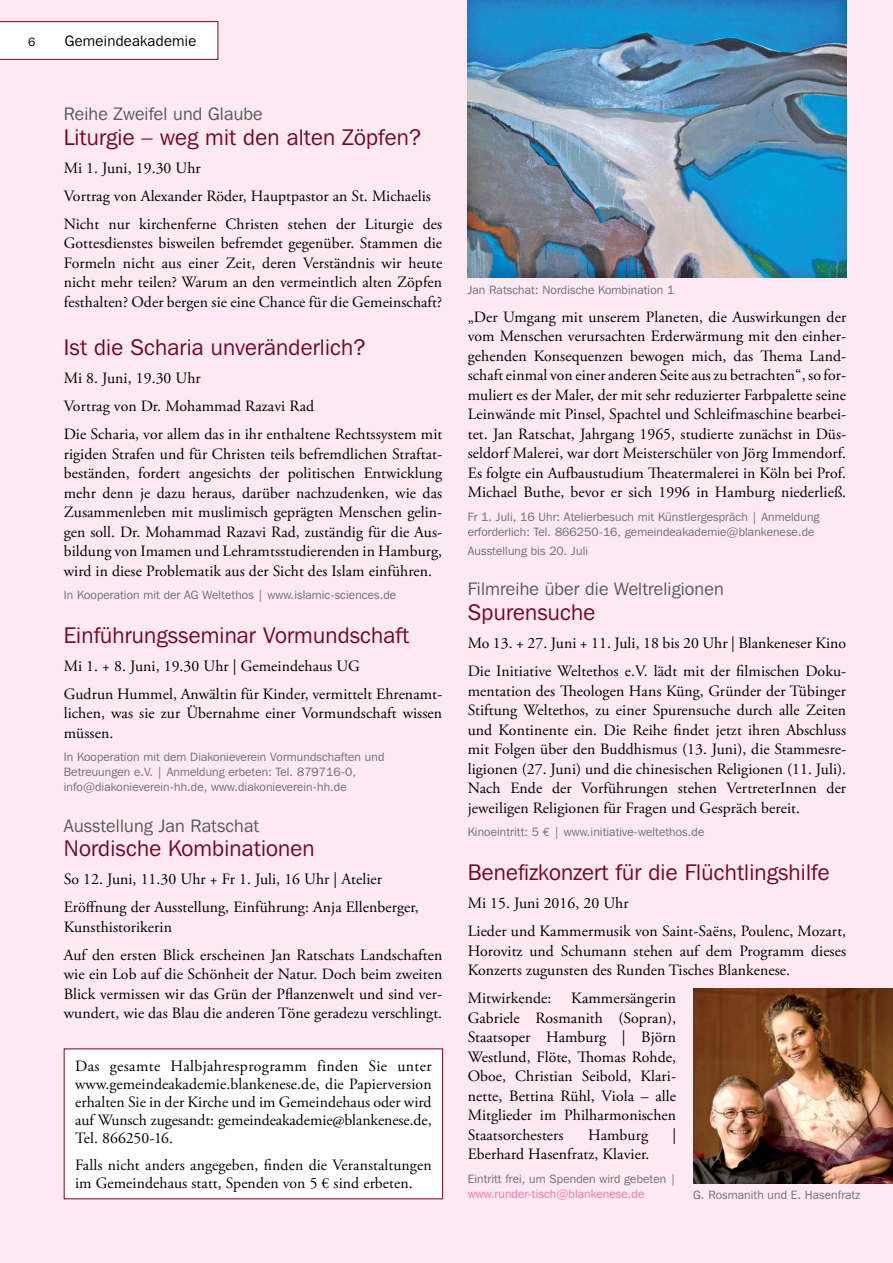
<style>
.page{position:relative;width:893px;height:1263px;background:#fde9f1}
.page>*{position:absolute;margin:0;border:0;box-sizing:border-box;transform-origin:0 0}
.t1{font:22.5px "Franklin Gothic IT Cby BT";letter-spacing:.01em;color:#760324}
.t2{font:18px "Franklin Gothic IT Cby BT";letter-spacing:.01em;color:#58595b}
.t3{font:15.75px/19.5px "Adobe Garamond Pro";letter-spacing:.005em;color:#000}
.t4{font:15px "Franklin Gothic IT Cby BT";letter-spacing:.02em;color:#000}
.t5{font:12px/15px "Franklin Gothic IT Cby BT";letter-spacing:.01em;color:#6d6e71}
.t6{font:12px "Franklin Gothic IT Cby BT";letter-spacing:.01em;color:#f173ac}
.t7{font:12px "Franklin Gothic IT Cby BT";color:#000}
.s1{font-family:"Euro Mono"}
</style>
<div class="page">
<div style="left:64px;top:1049px;width:379px;height:150px;background:#fff"></div>
<img style="left:693px;top:988px;width:200px;height:195px">
<img style="left:468px;top:0;width:378px;height:278px">
<svg style="left:0;top:21px;width:218px;height:39px;background:#f7f1f3"></svg>
<p class="t7" style="left:28px;top:35px;width:9px">6</p>
<p class="t4" style="left:65px;top:32px;width:133px">Gemeindeakademie</p>
<p class="t2" style="left:64px;top:103px;width:200px">Reihe Zweifel und Glaube</p>
<h1 class="t1" style="left:64px;top:123px;width:359px">Liturgie – weg mit den alten Zöpfen?</h1>
<p class="t3" style="left:64px;top:154px;width:380px;line-height:28px">Mi 1. Juni, 19.30 Uhr<br>Vortrag von Alexander Röder, Hauptpastor an St. Michaelis<br>Nicht nur kirchenferne Christen stehen der Liturgie des</p>
<p class="t3" style="left:64px;top:234px;width:380px;text-align:justify">Gottesdienstes bisweilen befremdet gegenüber. Stammen die Formeln nicht aus einer Zeit, deren Verständnis wir heute nicht mehr teilen? Warum an den vermeintlich alten Zöpfen festhalten? Oder bergen sie eine Chance für die Gemeinschaft?</p>
<h1 class="t1" style="left:64px;top:333px;width:304px">Ist die Scharia unveränderlich?</h1>
<p class="t3" style="left:64px;top:364px;width:380px;line-height:28px">Mi 8. Juni, 19.30 Uhr<br>Vortrag von Dr. Mohammad Razavi Rad<br>Die Scharia, vor allem das in ihr enthaltene Rechtssystem mit</p>
<p class="t3" style="left:64px;top:444px;width:380px;text-align:justify">rigiden Strafen und für Christen teils befremdlichen Straftat&shy;beständen, fordert angesichts der politischen Entwicklung mehr denn je dazu heraus, darüber nachzudenken, wie das Zusammenleben mit muslimisch geprägten Menschen gelin&shy;gen soll. Dr. Mohammad Razavi Rad, zuständig für die Aus&shy;bildung von Imamen und Lehramtsstudierenden in Hamburg, wird in diese Problematik aus der Sicht des Islam einführen.</p>
<p class="t5" style="left:64px;top:587px;width:334px">In Kooperation mit der AG Weltethos | www.islamic-sciences.de</p>
<h1 class="t1" style="left:64px;top:621px;width:347px">Einführungsseminar Vormundschaft</h1>
<p class="t3" style="left:64px;top:652px;width:380px;line-height:28px">Mi 1. + 8. Juni, 19.30 Uhr | Gemeindehaus UG<br>Gudrun Hummel, Anwältin für Kinder, vermittelt Ehrenamt-</p>
<p class="t3" style="left:64px;top:704px;width:380px">lichen, was sie zur Übernahme einer Vormundschaft wissen müssen.</p>
<p class="t5" style="left:64px;top:749px;width:322px">In Kooperation mit dem Diakonieverein Vormundschaften und<br>Betreuungen e.V. | Anmeldung erbeten: Tel. 879716-0, info@diakonieverein-hh.de, www.diakonieverein-hh.de</p>
<p class="t2" style="left:64px;top:814px;width:197px">Ausstellung Jan Ratschat</p>
<h1 class="t1" style="left:64px;top:835px;width:252px">Nordische Kombinationen</h1>
<p class="t3" style="left:64px;top:866px;width:357px;line-height:28px">So 12. Juni, 11.30 Uhr + Fr 1. Juli, 16 Uhr | Atelier<br>Eröffnung der Ausstellung, Einführung: Anja Ellenberger,</p>
<p class="t3" style="left:64px;top:913px;width:380px;line-height:28px">Kunsthistorikerin<br>Auf den ersten Blick erscheinen Jan Ratschats Landschaften</p>
<p class="t3" style="left:64px;top:965px;width:380px;text-align:justify">wie ein Lob auf die Schönheit der Natur. Doch beim zweiten Blick vermissen wir das Grün der Pflanzenwelt und sind ver&shy;wundert, wie das Blau die anderen Töne geradezu verschlingt.</p>
<p class="t3" style="left:75px;top:1058px;width:358px;line-height:18px;text-align:justify">Das gesamte Halbjahresprogramm finden Sie unter www.gemeindeakademie.blankenese.de, die Papierversion erhalten Sie in der Kirche und im Gemeindehaus oder wird auf Wunsch zugesandt: gemeindeakademie@blankenese.de, Tel. 866250-16.</p>
<p class="t3" style="left:75px;top:1156px;width:358px;line-height:18px">Falls nicht anders angegeben, finden die Veranstaltungen im Gemeindehaus statt, Spenden von 5 € sind erbeten.</p>
<p class="t5" style="left:468px;top:282px;width:208px">Jan Ratschat: Nordische Kombination 1</p>
<p class="t3" style="left:468px;top:308px;width:380px;text-align:justify">„Der Umgang mit unserem Planeten, die Auswirkungen der vom Menschen verursachten Erderwärmung mit den einher&shy;gehenden Konsequenzen bewogen mich, das Thema Land&shy;schaft einmal von einer anderen Seite aus zu betrachten“, so for&shy;muliert es der Maler, der mit sehr reduzierter Farbpalette seine Leinwände mit Pinsel, Spachtel und Schleifmaschine bearbei&shy;tet. Jan Ratschat, Jahrgang 1965, studierte zunächst in Düs&shy;seldorf Malerei, war dort Meisterschüler von Jörg Immendorf.<br>Es folgte ein Aufbaustudium Theatermalerei in Köln bei Prof.<br>Michael Buthe, bevor er sich 1996 in Hamburg niederließ.</p>
<p class="t5" style="left:468px;top:509px;width:353px">Fr 1. Juli, 16 Uhr: Atelierbesuch mit Künstlergespräch | Anmeldung erforderlich: Tel. 866250-16, gemeindeakademie@blankenese.de</p>
<p class="t5" style="left:468px;top:543px;width:122px">Ausstellung bis 20. Juli</p>
<p class="t2" style="left:468px;top:578px;width:257px">Filmreihe über die Weltreligionen</p>
<h1 class="t1" style="left:468px;top:598px;width:129px">Spurensuche</h1>
<p class="t3" style="left:468px;top:630px;width:380px;line-height:28px">Mo 13. + 27. Juni + 11. Juli, 18 bis 20 Uhr | Blankeneser Kino<br>Die Initiative Weltethos e.V. lädt mit der filmischen Doku-</p>
<p class="t3" style="left:468px;top:681px;width:380px;text-align:justify">mentation des Theologen Hans Küng, Gründer der Tübinger Stiftung Weltethos, zu einer Spurensuche durch alle Zeiten und Kontinente ein. Die Reihe findet jetzt ihren Abschluss mit Folgen über den Buddhismus (13. Juni), die Stammesre&shy;ligionen (27. Juni) und die chinesischen Religionen (11. Juli).<br>Nach Ende der Vorführungen stehen VertreterInnen der jeweiligen Religionen für Fragen und Gespräch bereit.</p>
<p class="t5" style="left:468px;top:824px;width:238px">Kinoeintritt: 5 <span class="s1">€</span> | www.initiative-weltethos.de</p>
<h1 class="t1" style="left:468px;top:858px;width:363px">Benefizkonzert für die Flüchtlingshilfe</h1>
<p class="t3" style="left:468px;top:890px;width:380px;line-height:28px">Mi 15. Juni 2016, 20 Uhr<br>Lieder und Kammermusik von Saint-Saëns, Poulenc, Mozart,</p>
<p class="t3" style="left:468px;top:941px;width:380px">Horovitz und Schumann stehen auf dem Programm dieses<br>Konzerts zugunsten des Runden Tisches Blankenese.</p>
<p class="t3" style="left:468px;top:989px;width:85px">Mitwirkende:</p>
<p class="t3" style="left:468px;top:989px;width:210px;text-align:justify;text-indent:104px">Kammersängerin Gabriele Rosmanith (Sopran), Staatsoper Hamburg | Björn Westlund, Flöte, Thomas Rohde, Oboe, Christian Seibold, Klari&shy;nette, Bettina Rühl, Viola – alle Mitglieder im Philharmonischen Staatsorchesters</p>
<p class="t3" style="left:588px;top:1125px;width:62px">Hamburg</p>
<p class="t3" style="left:672px;top:1125px;width:5px">|</p>
<p class="t3" style="left:468px;top:1145px;width:183px">Eberhard Hasenfratz, Klavier.</p>
<p class="t5" style="left:468px;top:1171px;width:210px">Eintritt frei, um Spenden wird gebeten |</p>
<p class="t6" style="left:468px;top:1186px;width:178px">www.runder-tisch@blankenese.de</p>
<p class="t5" style="left:693px;top:1187px;width:168px">G. Rosmanith und E. Hasenfratz</p>
</div>
